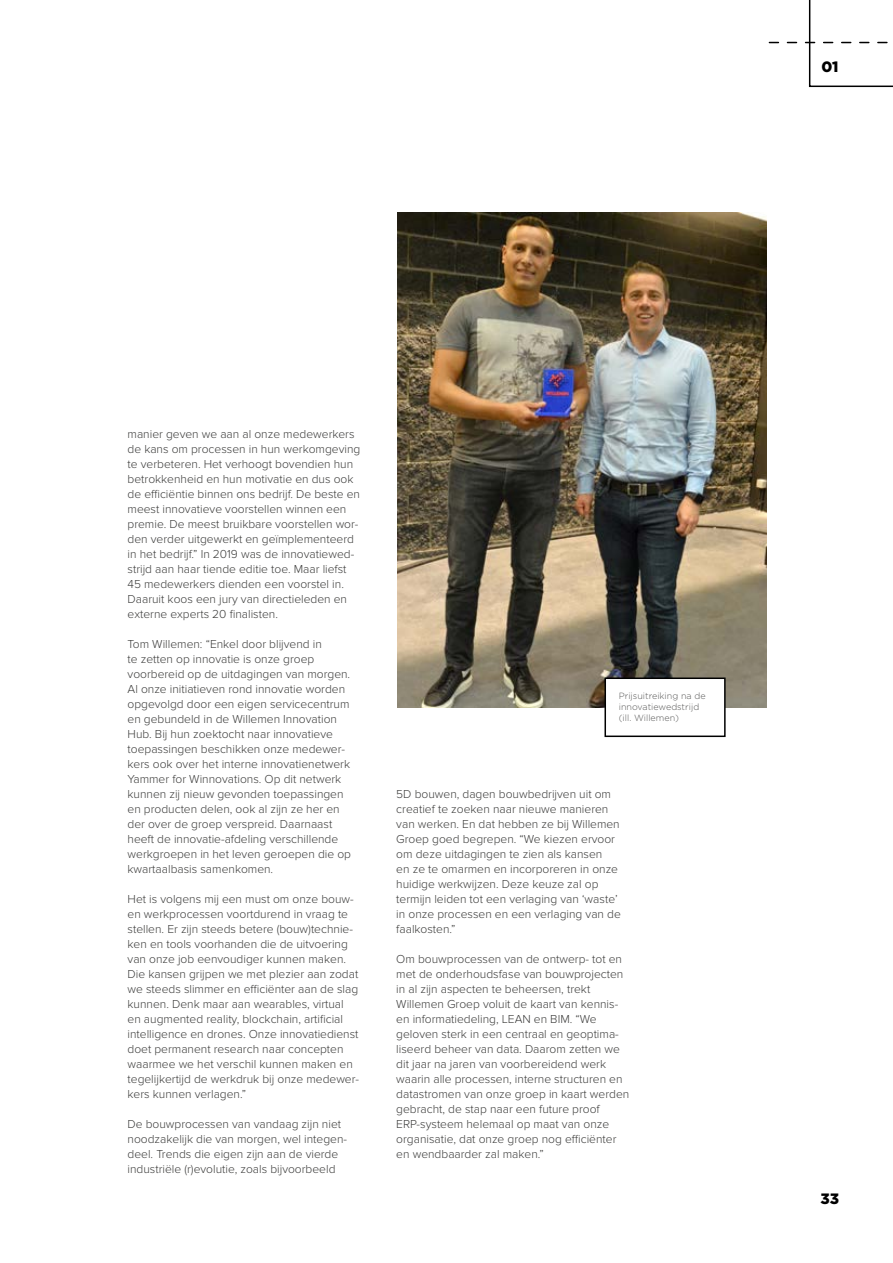
<style>
.page{position:relative;width:893px;height:1263px;background:#fff}
.page>*{position:absolute;margin:0;border:0;box-sizing:border-box;transform-origin:0 0}
.t1{font:900 15px "Gotham";color:#000}
.t2{font:300 12px/15px "Proxima Nova";color:#3c3c3b}
.t3{font:300 9px/10.8px "Gotham";color:#575756}
</style>
<div class="page">
<img style="left:398px;top:213px;width:369px;height:494px">
<div style="left:605px;top:678px;width:120px;height:58px;background:#fff"></div>
<div style="left:604px;top:677px;width:122px;height:60px;border:2px solid #000"></div>
<svg style="left:769px;top:0;width:124px;height:88px"></svg>
<p class="t1" style="left:821px;top:56px;width:19px">01</p>
<p class="t2" style="left:128px;top:426px;width:234px">manier geven we aan al onze medewerkers de kans om processen in hun werkomgeving te verbeteren. Het verhoogt bovendien hun betrokkenheid en hun motivatie en dus ook de efficiëntie binnen ons bedrijf. De beste en meest innovatieve voorstellen winnen een premie. De meest bruikbare voorstellen wor&shy;den verder uitgewerkt en geïmplementeerd in het bedrijf.” In 2019 was de innovatiewed&shy;strijd aan haar tiende editie toe. Maar liefst 45 medewerkers dienden een voorstel in.<br>Daaruit koos een jury van directieleden en externe experts 20 finalisten.</p>
<p class="t2" style="left:128px;top:636px;width:225px">Tom Willemen: “Enkel door blijvend in<br>te zetten op innovatie is onze groep voorbereid op de uitdagingen van morgen.<br>Al onze initiatieven rond innovatie worden opgevolgd door een eigen servicecentrum en gebundeld in de Willemen Innovation Hub. Bij hun zoektocht naar innovatieve toepassingen beschikken onze medewer&shy;kers ook over het interne innovatienetwerk Yammer for Winnovations. Op dit netwerk kunnen zij nieuw gevonden toepassingen en producten delen, ook al zijn ze her en der over de groep verspreid. Daarnaast heeft de innovatie-afdeling verschillende werkgroepen in het leven geroepen die op kwartaalbasis samenkomen.</p>
<p class="t2" style="left:128px;top:891px;width:233px">Het is volgens mij een must om onze bouw&shy;en werkprocessen voortdurend in vraag te stellen. Er zijn steeds betere (bouw)technie&shy;ken en tools voorhanden die de uitvoering van onze job eenvoudiger kunnen maken.<br>Die kansen grijpen we met plezier aan zodat we steeds slimmer en efficiënter aan de slag kunnen. Denk maar aan wearables, virtual en augmented reality, blockchain, artificial intelligence en drones. Onze innovatiedienst doet permanent research naar concepten waarmee we het verschil kunnen maken en tegelijkertijd de werkdruk bij onze medewer&shy;kers kunnen verlagen.”</p>
<p class="t2" style="left:128px;top:1116px;width:221px">De bouwprocessen van vandaag zijn niet noodzakelijk die van morgen, wel integen&shy;deel. Trends die eigen zijn aan de vierde industriële (r)evolutie, zoals bijvoorbeeld</p>
<p class="t3" style="left:619px;top:690px;width:88px">Prijsuitreiking na de innovatiewedstrijd (ill. Willemen)</p>
<p class="t2" style="left:396px;top:786px;width:226px">5D bouwen, dagen bouwbedrijven uit om creatief te zoeken naar nieuwe manieren van werken. En dat hebben ze bij Willemen Groep goed begrepen. “We kiezen ervoor om deze uitdagingen te zien als kansen<br>en ze te omarmen en incorporeren in onze huidige werkwijzen. Deze keuze zal op termijn leiden tot een verlaging van ‘waste’ in onze processen en een verlaging van de faalkosten.”</p>
<p class="t2" style="left:396px;top:951px;width:234px">Om bouwprocessen van de ontwerp- tot en met de onderhoudsfase van bouwprojecten in al zijn aspecten te beheersen, trekt Willemen Groep voluit de kaart van kennis&shy;en informatiedeling, LEAN en BIM. “We geloven sterk in een centraal en geoptima&shy;liseerd beheer van data. Daarom zetten we dit jaar na jaren van voorbereidend werk waarin alle processen, interne structuren en datastromen van onze groep in kaart werden gebracht, de stap naar een future proof ERP-systeem helemaal op maat van onze organisatie, dat onze groep nog efficiënter en wendbaarder zal maken.”</p>
<p class="t1" style="left:821px;top:1188px;width:20px">33</p>
</div>
